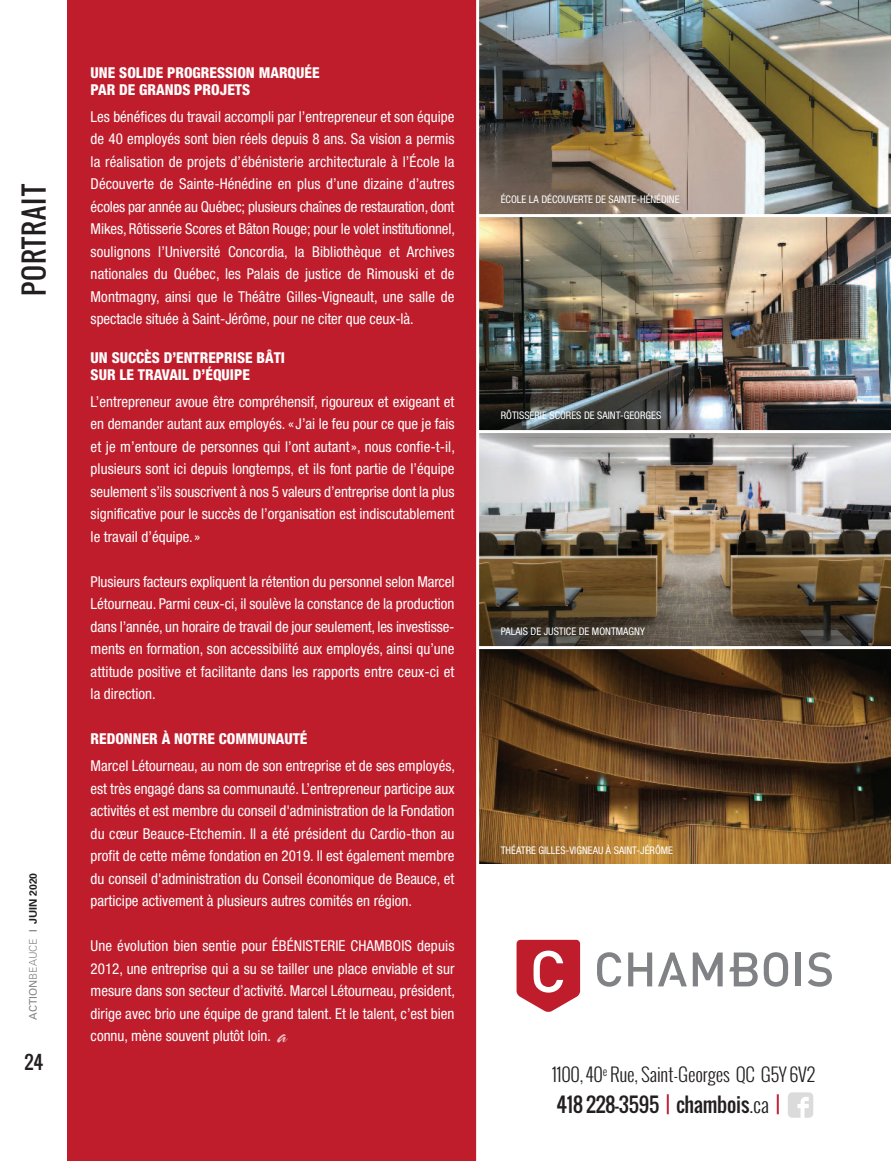
<style>
.page{position:relative;width:891px;height:1161px;background:#fff}
.page>*{position:absolute;margin:0;border:0;box-sizing:border-box;transform-origin:0 0}
.t1{font:27px "Oswald";letter-spacing:.035em;color:#231f20}
.t2{font:21px "Spring LP";color:rgb(255 255 255/.75)}
.t3{font:19.5px "Oswald";letter-spacing:-.01em;color:#231f20}
.t4{font:300 18px "Oswald";letter-spacing:-.01em;color:#231f20}
.t5{font:18px "Oswald";color:#231f20}
.t6{font:condensed 15px/22.5px "Helvetica Neue";color:#fff;text-align:justify}
.t7{font:800 condensed 15px/16.5px "Helvetica Neue";color:#fff}
.t8{font:condensed 10.5px "Helvetica Neue";color:#fff}
.t9{font:700 10.5px "Univers";color:#231f20}
.s1{font-weight:400;color:#808285}
.s2{font-weight:300;color:#808285}
.s3{font-weight:300}
.s4{color:#bc142a}
</style>
<div class="page">
<div style="left:68px;top:0;width:409px;height:1161px;background:#bf1d2c"></div>
<img style="left:479px;top:0;width:412px;height:214px">
<img style="left:479px;top:217px;width:412px;height:213px">
<img style="left:479px;top:433px;width:412px;height:213px">
<svg style="left:479px;top:649px;width:412px;height:215px;background:#5c3f1f"></svg>
<svg style="left:788px;top:1092px;width:25px;height:26px"></svg>
<hr style="left:476px;top:0;width:3px;height:1161px;background:#fff">
<svg style="left:658px;top:953px;width:29px;height:33px"></svg>
<svg style="left:597px;top:952px;width:24px;height:35px"></svg>
<svg style="left:628px;top:953px;width:24px;height:33px"></svg>
<svg style="left:693px;top:953px;width:30px;height:33px"></svg>
<svg style="left:729px;top:953px;width:29px;height:33px"></svg>
<svg style="left:764px;top:952px;width:24px;height:35px"></svg>
<div style="left:796px;top:953px;width:5px;height:33px;background:#808285"></div>
<svg style="left:808px;top:952px;width:24px;height:35px"></svg>
<svg style="left:517px;top:940px;width:63px;height:72px"></svg>
<h1 class="t1" style="left:21px;top:296px;width:113px;rotate:-90deg">portrait</h1>
<p class="t9" style="left:29px;top:1020px;width:149px;rotate:-90deg"><span class="s1">ACTION</span><span class="s2">BEAUCE</span> <span class="s3">|</span> JUIN 2020</p>
<p class="t5" style="left:24px;top:1053px;width:20px">24</p>
<p class="t7" style="left:91px;top:66px;width:230px">UNE SOLIDE PROGRESSION MARQUÉE<br>PAR DE GRANDS PROJETS</p>
<p class="t6" style="left:91px;top:107px;width:366px">Les bénéfices du travail accompli par l’entrepreneur et son équipe de 40 employés sont bien réels depuis 8 ans. Sa vision a permis la réalisation de projets d’ébénisterie architecturale à l’École la Découverte de Sainte-Hénédine en plus d’une dizaine d’autres écoles par année au Québec; plusieurs chaînes de restauration, dont Mikes, Rôtisserie Scores et Bâton Rouge; pour le volet institutionnel, soulignons l’Université Concordia, la Bibliothèque et Archives nationales du Québec, les Palais de justice de Rimouski et de Montmagny, ainsi que le Théâtre Gilles-Vigneault, une salle de spectacle située à Saint-Jérôme, pour ne citer que ceux-là.</p>
<p class="t7" style="left:91px;top:351px;width:196px">UN SUCCÈS D’ENTREPRISE BÂTI<br>SUR LE TRAVAIL D’ÉQUIPE</p>
<p class="t6" style="left:91px;top:392px;width:366px">L’entrepreneur avoue être compréhensif, rigoureux et exigeant et en demander autant aux employés. «J’ai le feu pour ce que je fais et je m’entoure de personnes qui l’ont autant», nous confie-t-il, plusieurs sont ici depuis longtemps, et ils font partie de l’équipe seulement s’ils souscrivent à nos 5 valeurs d’entreprise dont la plus significative pour le succès de l’organisation est indiscutablement le travail d’équipe.»</p>
<p class="t6" style="left:91px;top:572px;width:365px">Plusieurs facteurs expliquent la rétention du personnel selon Marcel Létourneau. Parmi ceux-ci, il soulève la constance de la production dans l’année, un horaire de travail de jour seulement, les investisse&shy;ments en formation, son accessibilité aux employés, ainsi qu’une attitude positive et facilitante dans les rapports entre ceux-ci et la direction.</p>
<p class="t7" style="left:91px;top:732px;width:218px">REDONNER À NOTRE COMMUNAUTÉ</p>
<p class="t6" style="left:91px;top:756px;width:366px">Marcel Létourneau, au nom de son entreprise et de ses employés, est très engagé dans sa communauté. L’entrepreneur participe aux activités et est membre du conseil d'administration de la Fondation du cœur Beauce-Etchemin. Il a été président du Cardio-thon au profit de cette même fondation en 2019. Il est également membre du conseil d'administration du Conseil économique de Beauce, et participe activement à plusieurs autres comités en région.</p>
<p class="t6" style="left:91px;top:936px;width:366px">Une évolution bien sentie pour ÉBÉNISTERIE CHAMBOIS depuis 2012, une entreprise qui a su se tailler une place enviable et sur mesure dans son secteur d’activité. Marcel Létourneau, président, dirige avec brio une équipe de grand talent. Et le talent, c’est bien connu, mène souvent plutôt loin.</p>
<h2 class="t2" style="left:277px;top:1029px;width:10px">a</h2>
<p class="t8" style="left:501px;top:195px;width:180px">ÉCOLE LA DÉCOUVERTE DE SAINTE-HÉNÉDINE</p>
<p class="t8" style="left:501px;top:411px;width:162px">RÔTISSERIE SCORES DE SAINT-GEORGES</p>
<p class="t8" style="left:501px;top:627px;width:146px">PALAIS DE JUSTICE DE MONTMAGNY</p>
<p class="t8" style="left:501px;top:847px;width:174px">THÉATRE GILLES-VIGNEAU À SAINT-JÉRÔME</p>
<p class="t4" style="left:552px;top:1065px;width:265px">1100, 40<sup>e</sup> Rue, Saint-Georges QC G5Y 6V2</p>
<h3 class="t3" style="left:557px;top:1095px;width:224px">418 228-3595 <span class="s4">|</span> chambois<span class="s3">.ca</span> <span class="s4">|</span></h3>
</div>
